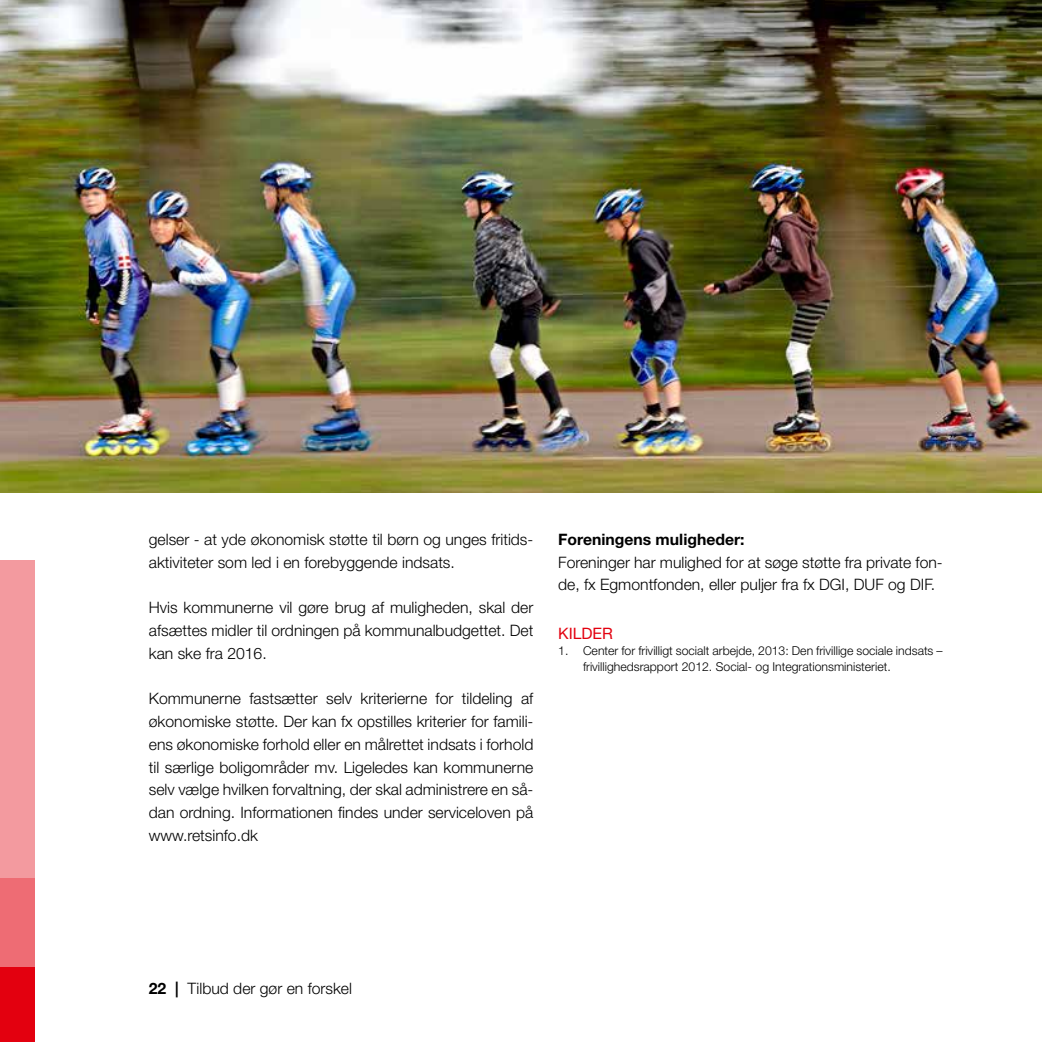
<style>
.page{position:relative;width:1042px;height:1042px;background:#fff}
.page>*{position:absolute;margin:0;border:0;box-sizing:border-box;transform-origin:0 0}
.t1{font:300 15.75px/22.8px "Helvetica Neue LT Std";color:#000}
.t2{font:700 15.75px "Helvetica Neue LT Std";color:#000}
.t3{font:15.75px "Helvetica Neue LT Std";color:#e3000f}
.t4{font:300 12.25px/15.8px "Helvetica Neue LT Std";color:#000}
.s1{font-weight:700}
</style>
<div class="page">
<div style="left:0;top:561px;width:35px;height:481px;background:#f39a9f"></div>
<div style="left:0;top:967px;width:35px;height:75px;background:#e3000f"></div>
<div style="left:0;top:878px;width:35px;height:89px;background:#ee6c74"></div>
<img style="left:0;top:0;width:1042px;height:493px">
<p class="t1" style="left:149px;top:528px;width:385px">gelser - at yde økonomisk støtte til børn og unges fritids&shy;aktiviteter som led i en forebyggende indsats.</p>
<p class="t1" style="left:149px;top:596px;width:386px;text-align:justify">Hvis kommunerne vil gøre brug af muligheden, skal der afsættes midler til ordningen på kommunalbudgettet. Det kan ske fra 2016.</p>
<p class="t1" style="left:149px;top:687px;width:386px;text-align:justify">Kommunerne fastsætter selv kriterierne for tildeling af økonomiske støtte. Der kan fx opstilles kriterier for famili&shy;ens økonomiske forhold eller en målrettet indsats i forhold til særlige boligområder mv. Ligeledes kan kommunerne selv vælge hvilken forvaltning, der skal administrere en så&shy;dan ordning. Informationen findes under serviceloven på www.retsinfo.dk</p>
<p class="t2" style="left:558px;top:529px;width:188px">Foreningens muligheder:</p>
<p class="t1" style="left:558px;top:550px;width:385px">Foreninger har mulighed for at søge støtte fra private fon&shy;de, fx Egmontfonden, eller puljer fra fx DGI, DUF og DIF.</p>
<p class="t3" style="left:558px;top:624px;width:56px">KILDER</p>
<p class="t4" style="left:583px;top:642px;width:361px;text-indent:-25px">1. Center for frivilligt socialt arbejde, 2013: Den frivillige sociale indsats – frivillighedsrapport 2012. Social- og Integrationsministeriet.</p>
<p class="t1" style="left:149px;top:977px;width:205px"><span class="s1">22 |</span> Tilbud der gør en forskel</p>
</div>
